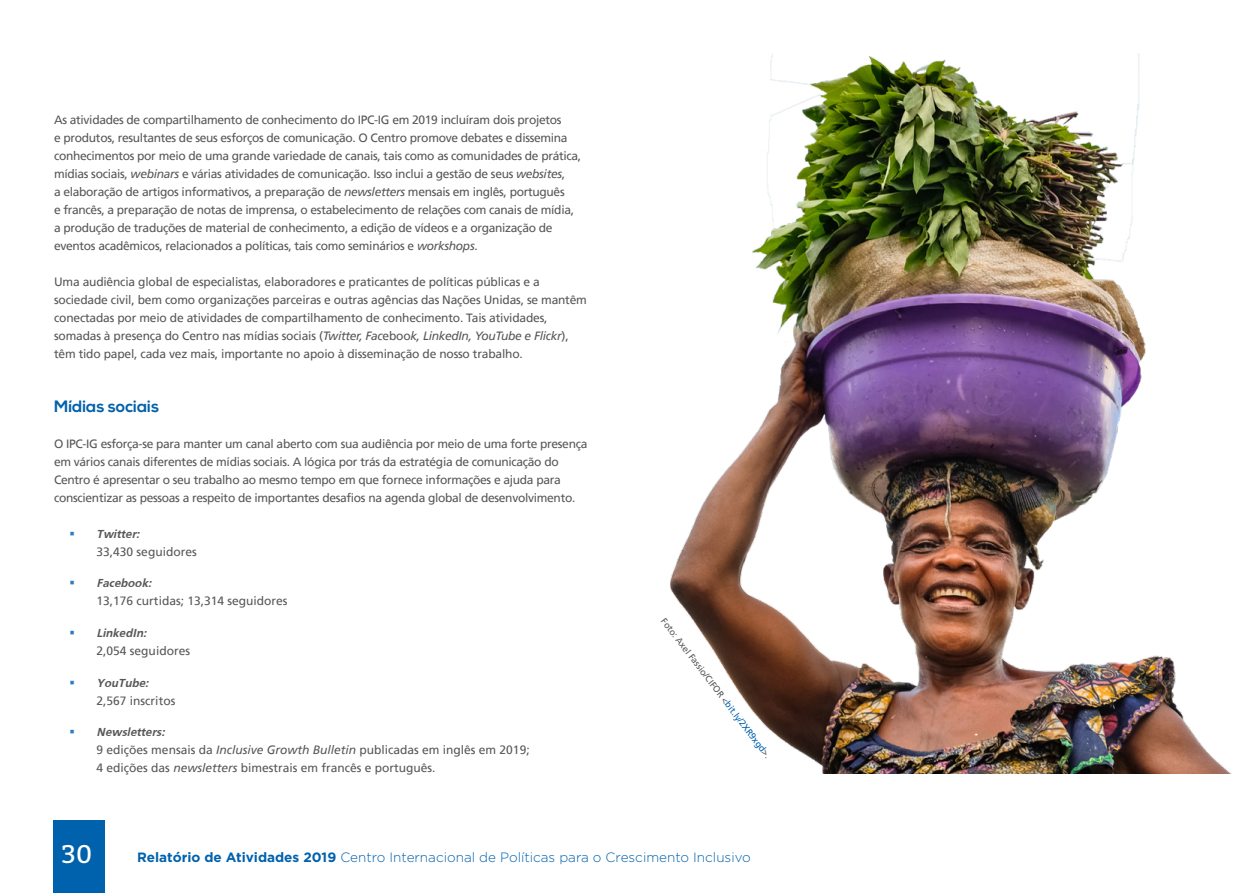
<style>
.page{position:relative;width:1234px;height:893px;background:#fff}
.page>*{position:absolute;margin:0;border:0;box-sizing:border-box;transform-origin:0 0}
.t1{font:25.5px "Bitter";color:#fff}
.Título_2_-_Miolo{font:700 16.5px "Nexa";color:#0061ad}
.t2{font:300 13.5px "Gotham";color:#0061ad}
.MIOLO{font:12px/18px "Frutiger";letter-spacing:-.025em;color:#575756}
.MIOLO-2{font:12px/18px "Frutiger";color:#575756}
.MIOLO-3{font:9px "Frutiger";color:#575756}
.s1{font-style:italic}
.s2{font-family:"Fruti";font-weight:700;font-style:italic}
.s3{color:#0061ad}
.s4{font-weight:700}
</style>
<div class="page">
<div style="left:53px;top:821px;width:51px;height:72px;background:#0061ad"></div>
<img style="left:670px;top:54px;width:562px;height:720px">
<p class="MIOLO" style="left:54px;top:111px;width:528px">As atividades de compartilhamento de conhecimento do IPC-IG em 2019 incluíram dois projetos<br>e produtos, resultantes de seus esforços de comunicação. O Centro promove debates e dissemina conhecimentos por meio de uma grande variedade de canais, tais como as comunidades de prática, mídias sociais, <span class="s1">webinars</span> e várias atividades de comunicação. Isso inclui a gestão de seus <span class="s1">websites</span>,<br>a elaboração de artigos informativos, a preparação de <span class="s1">newsletters</span> mensais em inglês, português<br>e francês, a preparação de notas de imprensa, o estabelecimento de relações com canais de mídia, a produção de traduções de material de conhecimento, a edição de vídeos e a organização de eventos acadêmicos, relacionados a políticas, tais como seminários e <span class="s1">workshops</span>.</p>
<p class="MIOLO" style="left:54px;top:273px;width:534px">Uma audiência global de especialistas, elaboradores e praticantes de políticas públicas e a sociedade civil, bem como organizações parceiras e outras agências das Nações Unidas, se mantêm conectadas por meio de atividades de compartilhamento de conhecimento. Tais atividades, somadas à presença do Centro nas mídias sociais (<span class="s1">Twitter, Fac</span>eboo<span class="s1">k, LinkedIn, YouTube e Flickr</span>), têm tido papel, cada vez mais, importante no apoio à disseminação de nosso trabalho.</p>
<p class="Título_2_-_Miolo" style="left:54px;top:397px;width:107px">Mídias sociais</p>
<p class="MIOLO" style="left:54px;top:435px;width:534px">O IPC-IG esforça-se para manter um canal aberto com sua audiência por meio de uma forte presença em vários canais diferentes de mídias sociais. A lógica por trás da estratégia de comunicação do Centro é apresentar o seu trabalho ao mesmo tempo em que fornece informações e ajuda para conscientizar as pessoas a respeito de importantes desafios na agenda global de desenvolvimento.</p>
<p class="MIOLO-2" style="left:97px;top:525px;width:102px"><span class="s2">Twitter:<br></span>33,430 seguidores</p>
<p class="MIOLO-2" style="left:97px;top:574px;width:192px"><span class="s2">Facebook:<br></span>13,176 curtidas; 13,314 seguidores</p>
<p class="MIOLO-2" style="left:97px;top:624px;width:95px"><span class="s2">LinkedIn:<br></span>2,054 seguidores</p>
<p class="MIOLO-2" style="left:97px;top:673px;width:80px"><span class="s2">YouTube:<br></span>2,567 inscritos</p>
<p class="MIOLO-2" style="left:97px;top:723px;width:434px"><span class="s2">Newsletters:<br></span>9 edições mensais da <span class="s1">Inclusive Growth Bulletin</span> publicadas em inglês em 2019;<br>4 edições das <span class="s1">newsletters</span> bimestrais em francês e português.</p>
<p class="MIOLO-3" style="left:666px;top:616px;width:175px;rotate:52deg">Foto: Axel Fassio/CIFOR &lt;<span class="s3">bit.ly/2XR9xgd</span>&gt;.</p>
<h1 class="t1" style="left:62px;top:836px;width:32px">30</h1>
<p class="t2" style="left:137px;top:850px;width:615px"><span class="s4">Relatório de Atividades 2019</span> Centro Internacional de Políticas para o Crescimento Inclusivo</p>
</div>
